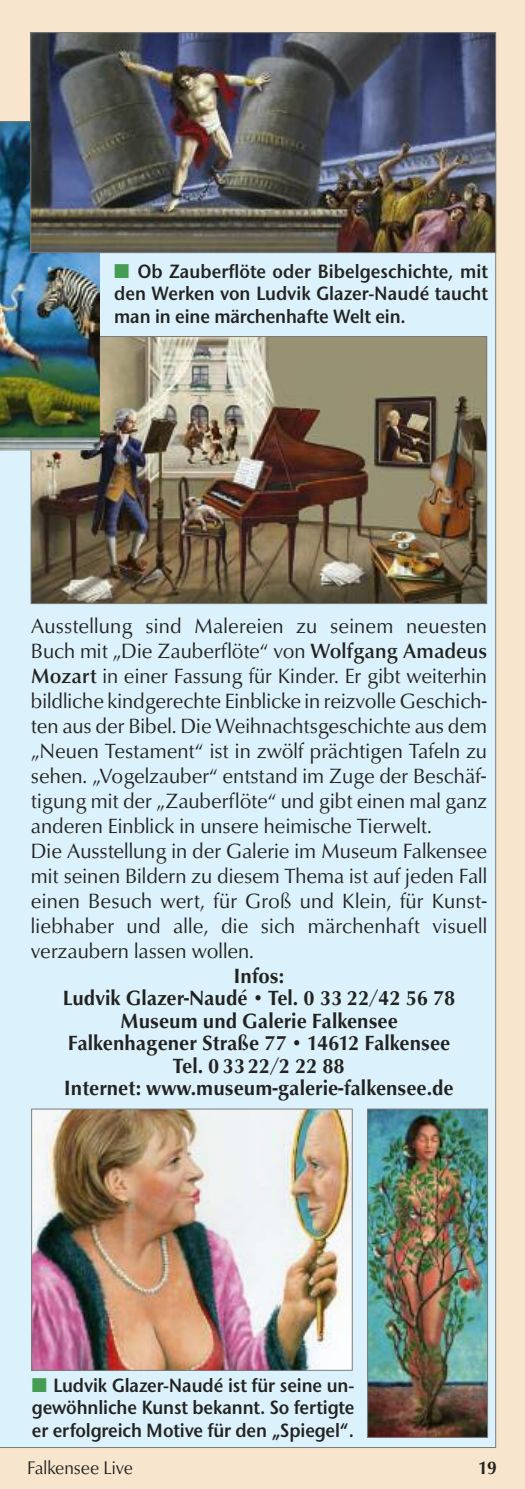
<style>
.page{position:relative;width:525px;height:1489px;background:#fff}
.page>*{position:absolute;margin:0;border:0;box-sizing:border-box;transform-origin:0 0}
.t1{font:21.25px/25px "URW Classico T";color:#222221}
.t2{font:700 21.25px/22.5px "URW Classico TCE";color:#222221;text-align:center;scale:.94 1}
.t3{font:20px/22.5px "Stone San Itc T Semi";letter-spacing:-.005em;color:#222221;text-align:justify;scale:.92 1}
.t4{font:20px/22.5px "Stone San Itc TCE Semi";letter-spacing:-.005em;color:#222221;text-align:justify;scale:.92 1}
.t5{font:18.75px "URW Classico TCE";color:#222221;scale:.94 1}
.t6{font:700 18.75px "URW Classico TCE";color:#222221;scale:.94 1}
.s1{font-family:"Zapf Din Itc L";color:#449d53}
.s2{font-weight:500}
</style>
<div class="page">
<div style="left:0;top:0;width:524px;height:1488px;background:#f7e6cd"></div>
<div style="left:0;top:122px;width:495px;height:1325px;background:#dbf1fb"></div>
<img style="left:33px;top:35px;width:460px;height:216px">
<div style="left:31px;top:33px;width:464px;height:220px;border:1px solid #7b7b7a"></div>
<img style="left:33px;top:338px;width:451px;height:263px">
<div style="left:31px;top:336px;width:455px;height:267px;border:1px solid #7b7b7a"></div>
<img style="left:0;top:305px;width:100px;height:145px">
<img style="left:369px;top:1110px;width:116px;height:325px">
<div style="left:367px;top:1108px;width:120px;height:329px;border:1px solid #7b7b7a"></div>
<img style="left:33px;top:1110px;width:317px;height:258px">
<div style="left:31px;top:1108px;width:321px;height:262px;border:1px solid #7b7b7a"></div>
<p class="t3" style="left:114px;top:260px;width:408px"><span class="s1">■</span> Ob Zauberflöte oder Bibelgeschichte, mit den Werken von Ludvik Glazer-Naudé taucht man in eine märchenhafte Welt ein.</p>
<p class="t1" style="left:31px;top:613px;width:457px">Ausstellung sind Malereien zu seinem neuesten Buch mit „Die Zauberflöte“ von <span class="s2">Wolfgang Amadeus Mozart</span> in einer Fassung für Kinder. Er gibt weiterhin bildliche kindgerechte Einblicke in reizvolle Geschich&shy;ten aus der Bibel. Die Weihnachtsgeschichte aus dem „Neuen Testament“ ist in zwölf prächtigen Tafeln zu sehen. „Vogelzauber“ entstand im Zuge der Beschäf&shy;tigung mit der „Zauberflöte“ und gibt einen mal ganz anderen Einblick in unsere heimische Tierwelt.<br>Die Ausstellung in der Galerie im Museum Falkensee mit seinen Bildern zu diesem Thema ist auf jeden Fall einen Besuch wert, für Groß und Klein, für Kunst&shy;liebhaber und alle, die sich märchenhaft visuell verzaubern lassen wollen.</p>
<p class="t2" style="left:63px;top:964px;width:419px">Infos:<br>Ludvik Glazer-Naudé • Tel. 0 33 22/42 56 78<br>Museum und Galerie Falkensee<br>Falkenhagener Straße 77 • 14612 Falkensee<br>Tel. 0 33 22/2 22 88<br>Internet: www.museum-galerie-falkensee.de</p>
<p class="t4" style="left:32px;top:1373px;width:352px"><span class="s1">■</span> Ludvik Glazer-Naudé ist für seine un&shy;gewöhnliche Kunst bekannt. So fertigte er erfolgreich Motive für den „Spiegel“.</p>
<p class="t5" style="left:27px;top:1455px;width:114px">Falkensee Live</p>
<p class="t6" style="left:478px;top:1455px;width:21px">19</p>
</div>
